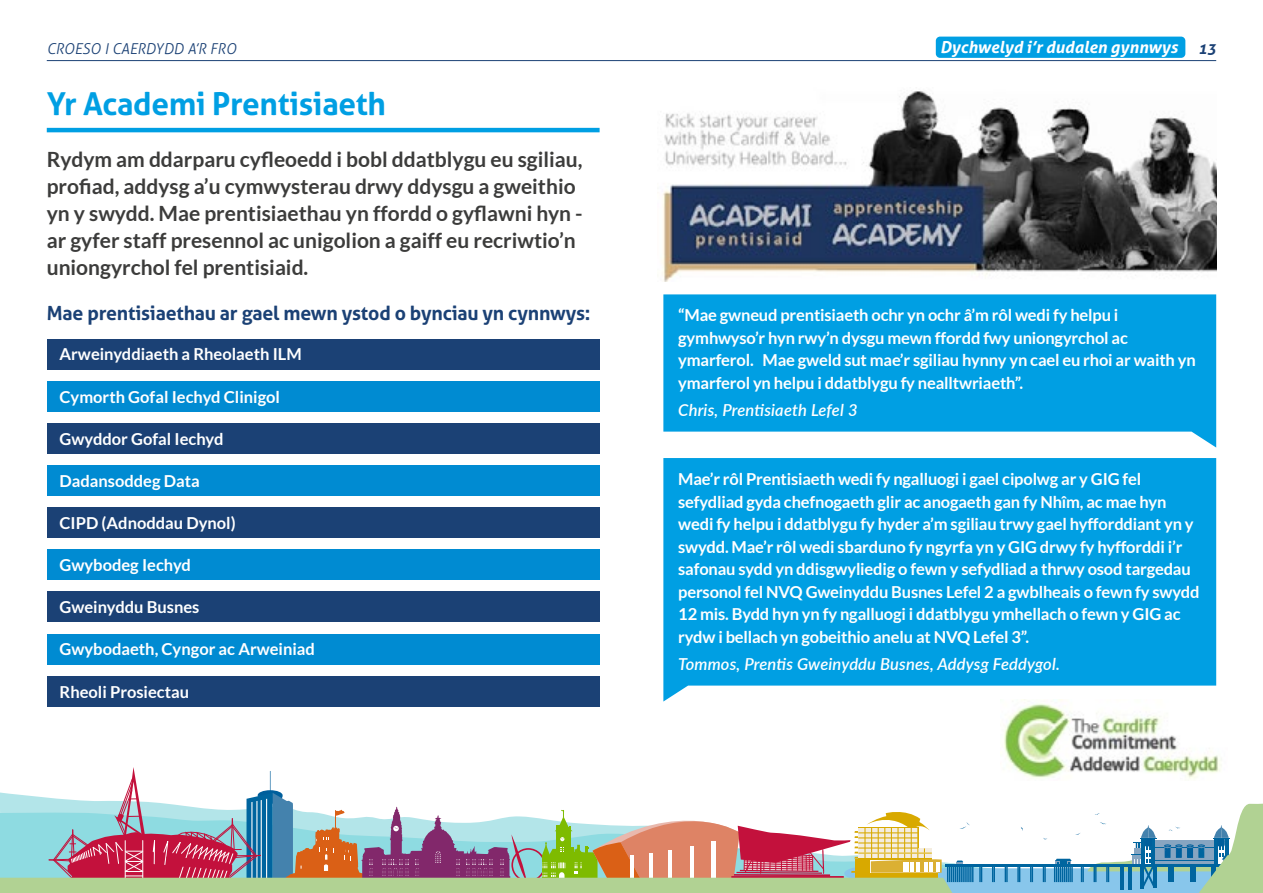
<style>
.page{position:relative;width:1263px;height:893px;background:#fff}
.page>*{position:absolute;margin:0;border:0;box-sizing:border-box;transform-origin:0 0}
.t1{font:700 31.5px "Aller";letter-spacing:-.01em;color:#009fe3}
.t2{font:700 21px/27px "Lato";color:#3c3c3b}
.t3{font:700 19.5px "Aller";letter-spacing:-.01em;color:#1b4175}
.t4{font:700 16.5px/22.5px "Lato";letter-spacing:-.01em;color:#fff}
.t5{font:italic 600 16.5px "Lato";letter-spacing:.01em;color:#fff}
.t6{font:italic 700 16.5px "Aller";color:#fff}
.t7{font:italic 300 15px "Aller";color:#1b4175}
.s1{font-size:15px;color:#1b4175}
</style>
<div class="page">
<svg style="left:0;top:767px;width:1263px;height:126px"></svg>
<hr style="left:47px;top:60px;width:1169px;height:1px;background:#1b4175">
<div style="left:47px;top:339px;width:553px;height:31px;background:#1b4175"></div>
<div style="left:47px;top:423px;width:553px;height:31px;background:#1b4175"></div>
<div style="left:47px;top:508px;width:553px;height:30px;background:#1b4175"></div>
<div style="left:47px;top:592px;width:553px;height:30px;background:#1b4175"></div>
<div style="left:47px;top:676px;width:553px;height:30px;background:#1b4175"></div>
<div style="left:47px;top:381px;width:553px;height:31px;background:#008bd2"></div>
<div style="left:47px;top:466px;width:553px;height:30px;background:#008bd2"></div>
<div style="left:47px;top:550px;width:553px;height:30px;background:#008bd2"></div>
<div style="left:47px;top:634px;width:553px;height:30px;background:#008bd2"></div>
<img style="left:1000px;top:703px;width:228px;height:78px">
<hr style="left:47px;top:128px;width:553px;height:4px;background:#009fe3">
<img style="left:662px;top:91px;width:554px;height:190px">
<svg style="left:663px;top:294px;width:553px;height:154px;background:#1ca9e6"></svg>
<svg style="left:663px;top:458px;width:553px;height:243px;background:#10a5e4"></svg>
<div style="left:936px;top:37px;width:249px;height:21px;background:#009fe3;border-radius:4px"></div>
<p class="t7" style="left:47px;top:39px;width:191px">CROESO I CAERDYDD A’R FRO</p>
<p class="t6" style="left:940px;top:37px;width:277px">Dychwelyd i’r dudalen gynnwys <span class="s1">13</span></p>
<h1 class="t1" style="left:47px;top:84px;width:341px">Yr Academi Prentisiaeth</h1>
<p class="t2" style="left:47px;top:146px;width:537px">Rydym am ddarparu cyfleoedd i bobl ddatblygu eu sgiliau, profiad, addysg a’u cymwysterau drwy ddysgu a gweithio yn y swydd. Mae prentisiaethau yn ffordd o gyflawni hyn - ar gyfer staff presennol ac unigolion a gaiff eu recriwtio’n uniongyrchol fel prentisiaid.</p>
<p class="t3" style="left:47px;top:301px;width:545px">Mae prentisiaethau ar gael mewn ystod o bynciau yn cynnwys:</p>
<p class="t4" style="left:60px;top:343px;width:244px">Arweinyddiaeth a Rheolaeth ILM</p>
<p class="t4" style="left:60px;top:385px;width:222px">Cymorth Gofal Iechyd Clinigol</p>
<p class="t4" style="left:60px;top:427px;width:165px">Gwyddor Gofal Iechyd</p>
<p class="t4" style="left:60px;top:469px;width:142px">Dadansoddeg Data</p>
<p class="t4" style="left:60px;top:512px;width:178px">CIPD (Adnoddau Dynol)</p>
<p class="t4" style="left:60px;top:554px;width:133px">Gwybodeg Iechyd</p>
<p class="t4" style="left:60px;top:596px;width:141px">Gweinyddu Busnes</p>
<p class="t4" style="left:60px;top:638px;width:257px">Gwybodaeth, Cyngor ac Arweiniad</p>
<p class="t4" style="left:60px;top:680px;width:131px">Rheoli Prosiectau</p>
<p class="t4" style="left:678px;top:304px;width:519px">“Mae gwneud prentisiaeth ochr yn ochr â’m rôl wedi fy helpu i gymhwyso’r hyn rwy’n dysgu mewn ffordd fwy uniongyrchol ac ymarferol. Mae gweld sut mae’r sgiliau hynny yn cael eu rhoi ar waith yn ymarferol yn helpu i ddatblygu fy nealltwriaeth”.</p>
<p class="t5" style="left:678px;top:398px;width:181px">Chris, Prentisiaeth Lefel 3</p>
<p class="t4" style="left:678px;top:468px;width:523px">Mae’r rôl Prentisiaeth wedi fy ngalluogi i gael cipolwg ar y GIG fel sefydliad gyda chefnogaeth glir ac anogaeth gan fy Nhîm, ac mae hyn wedi fy helpu i ddatblygu fy hyder a’m sgiliau trwy gael hyfforddiant yn y swydd. Mae’r rôl wedi sbarduno fy ngyrfa yn y GIG drwy fy hyfforddi i’r safonau sydd yn ddisgwyliedig o fewn y sefydliad a thrwy osod targedau personol fel NVQ Gweinyddu Busnes Lefel 2 a gwblheais o fewn fy swydd 12 mis. Bydd hyn yn fy ngalluogi i ddatblygu ymhellach o fewn y GIG ac rydw i bellach yn gobeithio anelu at NVQ Lefel 3”.</p>
<p class="t5" style="left:678px;top:652px;width:383px">Tommos, Prentis Gweinyddu Busnes, Addysg Feddygol.</p>
</div>
